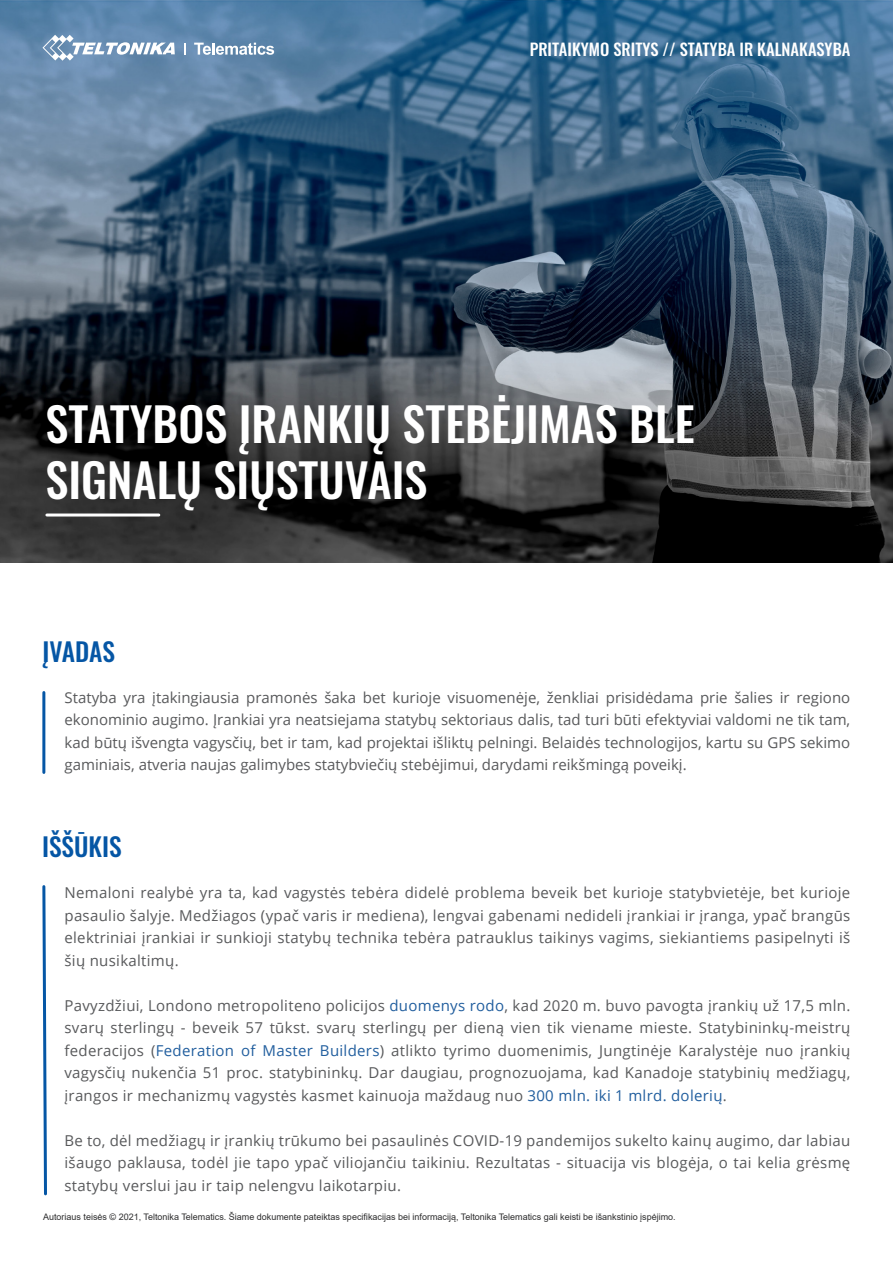
<style>
.page{position:relative;width:893px;height:1263px;background:#fff}
.page>*{position:absolute;margin:0;border:0;box-sizing:border-box;transform-origin:0 0}
.t1{font:500 46.5px/55.5px "Oswald";color:#fff}
.t2{font:500 25.5px "Oswald";color:#0556a5}
.t3{font:500 16.5px "Oswald";color:#fff}
.t4{font:15px/22.5px "Open Sans";letter-spacing:.02em;color:#58595b;text-align:justify}
.t5{font:9px "Arial";color:#2e2e2f}
.s1{color:#215e9e}
</style>
<div class="page">
<img style="left:0;top:0;width:893px;height:562px">
<hr style="left:42px;top:692px;width:3px;height:80px;background:#0556a5">
<svg style="left:42px;top:885px;width:5px;height:311px"></svg>
<hr style="left:47px;top:513px;width:112px;height:3px;background:#fff">
<svg style="left:184px;top:43px;width:2px;height:12px"></svg>
<svg style="left:43px;top:35px;width:132px;height:26px"></svg>
<svg style="left:194px;top:43px;width:80px;height:12px"></svg>
<p class="t3" style="left:530px;top:40px;width:322px">PRITAIKYMO SRITYS // STATYBA IR KALNAKASYBA</p>
<h1 class="t1" style="left:45px;top:400px;width:651px">STATYBOS ĮRANKIŲ STEBĖJIMAS BLE<br>SIGNALŲ SIŲSTUVAIS</h1>
<h2 class="t2" style="left:43px;top:638px;width:74px">ĮVADAS</h2>
<p class="t4" style="left:64px;top:685px;width:787px">Statyba yra įtakingiausia pramonės šaka bet kurioje visuomenėje, ženkliai prisidėdama prie šalies ir regiono ekonominio augimo. Įrankiai yra neatsiejama statybų sektoriaus dalis, tad turi būti efektyviai valdomi ne tik tam, kad būtų išvengta vagysčių, bet ir tam, kad projektai išliktų pelningi. Belaidės technologijos, kartu su GPS sekimo gaminiais, atveria naujas galimybes statybviečių stebėjimui, darydami reikšmingą poveikį.</p>
<h2 class="t2" style="left:42px;top:834px;width:81px">IŠŠŪKIS</h2>
<p class="t4" style="left:64px;top:881px;width:787px">Nemaloni realybė yra ta, kad vagystės tebėra didelė problema beveik bet kurioje statybvietėje, bet kurioje pasaulio šalyje. Medžiagos (ypač varis ir mediena), lengvai gabenami nedideli įrankiai ir įranga, ypač brangūs elektriniai įrankiai ir sunkioji statybų technika tebėra patrauklus taikinys vagims, siekiantiems pasipelnyti iš šių nusikaltimų.</p>
<p class="t4" style="left:64px;top:993px;width:787px">Pavyzdžiui, Londono metropoliteno policijos <span class="s1">duomenys rodo</span>, kad 2020 m. buvo pavogta įrankių už 17,5 mln. svarų sterlingų - beveik 57 tūkst. svarų sterlingų per dieną vien tik viename mieste. Statybininkų-meistrų federacijos (<span class="s1">Federation of Master Builders</span>) atlikto tyrimo duomenimis, Jungtinėje Karalystėje nuo įrankių vagysčių nukenčia 51 proc. statybininkų. Dar daugiau, prognozuojama, kad Kanadoje statybinių medžiagų, įrangos ir mechanizmų vagystės kasmet kainuoja maždaug nuo <span class="s1">300 mln. iki 1 mlrd. dolerių</span>.</p>
<p class="t4" style="left:64px;top:1128px;width:787px">Be to, dėl medžiagų ir įrankių trūkumo bei pasaulinės COVID-19 pandemijos sukelto kainų augimo, dar labiau išaugo paklausa, todėl jie tapo ypač viliojančiu taikiniu. Rezultatas - situacija vis blogėja, o tai kelia grėsmę statybų verslui jau ir taip nelengvu laikotarpiu.</p>
<p class="t5" style="left:43px;top:1210px;width:634px">Autoriaus teisės © 2021, Teltonika Telematics. Šiame dokumente pateiktas specifikacijas bei informaciją, Teltonika Telematics gali keisti be išankstinio įspėjimo.</p>
</div>
